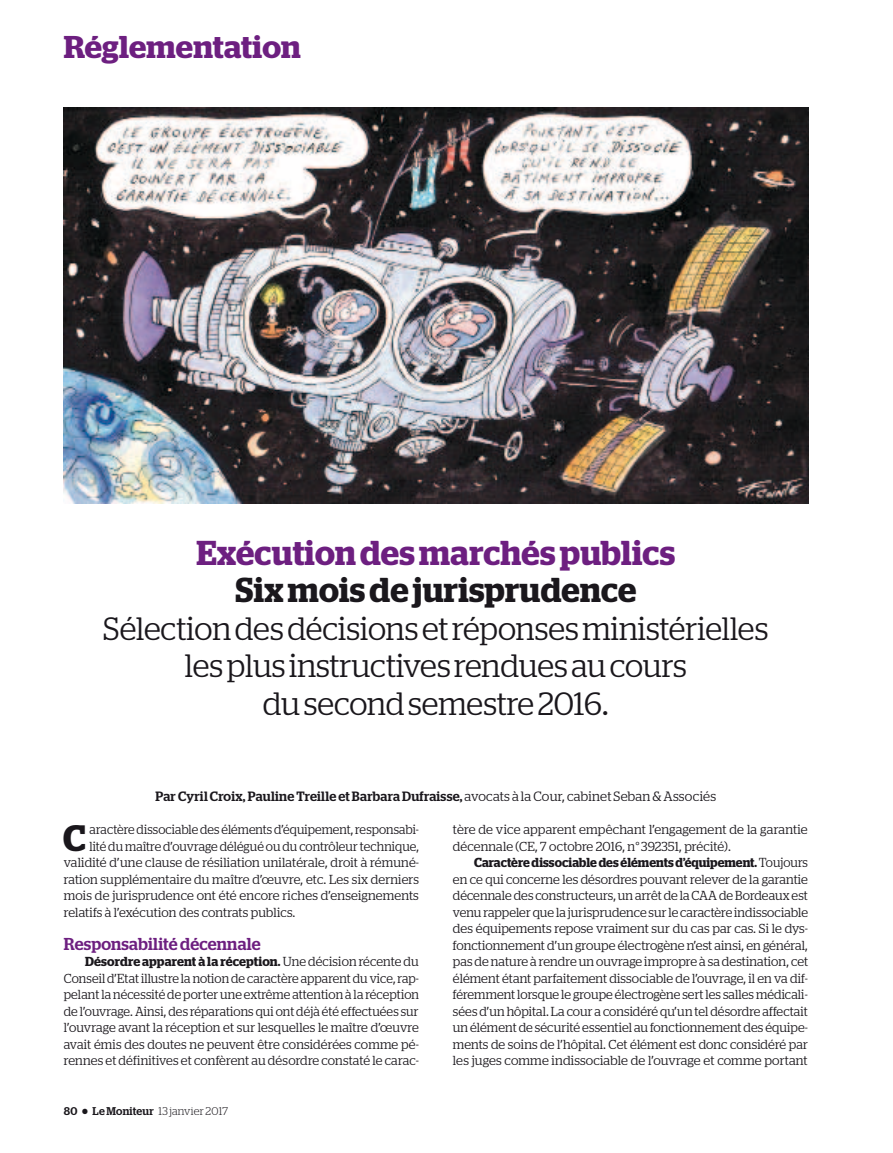
<style>
.page{position:relative;width:893px;height:1153px;background:#fff}
.page>*{position:absolute;margin:0;border:0;box-sizing:border-box;transform-origin:0 0}
.LETTRINE{font:600 36.6px "Stag";color:#1a171c}
.SURTITRE_evenement{font:600 34.5px "Stag";letter-spacing:.005em;color:#6d1f80}
.TITRE_evenement{font:600 34.5px "Stag";letter-spacing:.01em;color:#1a171c}
.CHAPEAU_evenement{font:32.25px/37.5px "Stag Text Moniteur Regualar";color:#1a171c;text-align:center}
.Rubrique{font:600 31.5px "Stag";letter-spacing:.005em;color:#6d1f80}
.INTER_gros_violet{font:500 17.25px "Stag";letter-spacing:.015em;color:#6d1f80}
.SIGNATURE_tete{font:500 13.5px "Stag";letter-spacing:.02em;color:#1a171c}
.TEXTE{font:13.05px/16.5px "Stag Text Moniteur Regualar";letter-spacing:.01em;color:#1a171c;text-align:justify;scale:.94 1}
.TEXTE-2{font:13.05px/16.5px "Stag Text Moniteur Regualar";letter-spacing:.01em;color:#1a171c;text-align:justify;scale:.96 1}
.LETTRINE-2{font:13.05px "Stag Text Moniteur Regualar";letter-spacing:.01em;color:#1a171c}
.TEXTE-3{font:13.05px/16.5px "Stag Text Moniteur Regualar";letter-spacing:.01em;color:#1a171c}
.LETTRINE-3{font:13.05px "Stag Text Moniteur Regualar";letter-spacing:.01em;color:#1a171c;scale:.94 1}
.LETTRINE-4{font:13.05px "Stag Text Moniteur Regualar";letter-spacing:.01em;color:#1a171c;scale:.95 1}
.t1{font:300 11.25px "Stag";letter-spacing:.02em;color:#1a171c}
.s1{font-family:"Stag Text Moniteur Regualar";font-weight:400}
.s2{font-family:"Stag";font-weight:600}
.s3{font-weight:500}
</style>
<div class="page">
<img style="left:64px;top:108px;width:744px;height:396px">
<p class="Rubrique" style="left:64px;top:29px;width:239px">Réglementation</p>
<p class="SURTITRE_evenement" style="left:196px;top:532px;width:480px">Exécution des marchés publics</p>
<p class="TITRE_evenement" style="left:235px;top:569px;width:402px">Six mois de jurisprudence</p>
<p class="CHAPEAU_evenement" style="left:103px;top:607px;width:667px">Sélection des décisions et réponses ministérielles les plus instructives rendues au cours<br>du second semestre 2016.</p>
<p class="SIGNATURE_tete" style="left:155px;top:788px;width:562px">Par Cyril Croix, Pauline Treille et Barbara Dufraisse, <span class="s1">avocats à la Cour, cabinet Seban &amp; Associés</span></p>
<p class="LETTRINE" style="left:63px;top:816px;width:24px">C</p>
<p class="LETTRINE-3" style="left:89px;top:819px;width:352px">aractère dissociable des éléments d’équipement, responsabi-</p>
<p class="LETTRINE-4" style="left:89px;top:836px;width:348px">lité du maître d’ouvrage délégué ou du contrôleur technique,</p>
<p class="LETTRINE-2" style="left:64px;top:852px;width:357px">validité d’une clause de résiliation unilatérale, droit à rémuné-</p>
<p class="LETTRINE-2" style="left:64px;top:869px;width:357px">ration supplémentaire du maître d’œuvre, etc. Les six derniers</p>
<p class="LETTRINE-2" style="left:64px;top:885px;width:357px">mois de jurisprudence ont été encore riches d’enseignements</p>
<p class="LETTRINE-2" style="left:64px;top:902px;width:233px">relatifs à l’exécution des contrats publics.</p>
<p class="INTER_gros_violet" style="left:64px;top:933px;width:198px">Responsabilité décennale</p>
<p class="TEXTE-2" style="left:64px;top:952px;width:372px;text-indent:21px"><span class="s2">Désordre apparent à la réception.</span> Une décision récente du Conseil d’Etat illustre la notion de caractère apparent du vice, rap&shy;pelant la nécessité de porter une extrême attention à la réception de l’ouvrage. Ainsi, des réparations qui ont déjà été effectuées sur l’ouvrage avant la réception et sur lesquelles le maître d’œuvre avait émis des doutes ne peuvent être considérées comme pé&shy;rennes et définitives et confèrent au désordre constaté le carac-</p>
<p class="t1" style="left:64px;top:1104px;width:166px"><span class="s3">80</span> ● <span class="s3">Le Moniteur</span> 13 janvier 2017</p>
<p class="TEXTE-3" style="left:453px;top:820px;width:356px">tère de vice apparent empêchant l’engagement de la garantie décennale (CE, 7 octobre 2016, n° 392351, précité).</p>
<p class="TEXTE" style="left:453px;top:853px;width:379px;text-indent:21px"><span class="s2">Caractère dissociable des éléments d’équipement.</span> Toujours en ce qui concerne les désordres pouvant relever de la garantie décennale des constructeurs, un arrêt de la CAA de Bordeaux est venu rappeler que la jurisprudence sur le caractère indissociable des équipements repose vraiment sur du cas par cas. Si le dys&shy;fonctionnement d’un groupe électrogène n’est ainsi, en général, pas de nature à rendre un ouvrage impropre à sa destination, cet élément étant parfaitement dissociable de l’ouvrage, il en va dif&shy;féremment lorsque le groupe électrogène sert les salles médicali&shy;sées d’un hôpital. La cour a considéré qu’un tel désordre affectait un élément de sécurité essentiel au fonctionnement des équipe&shy;ments de soins de l’hôpital. Cet élément est donc considéré par les juges comme indissociable de l’ouvrage et comme portant</p>
</div>
